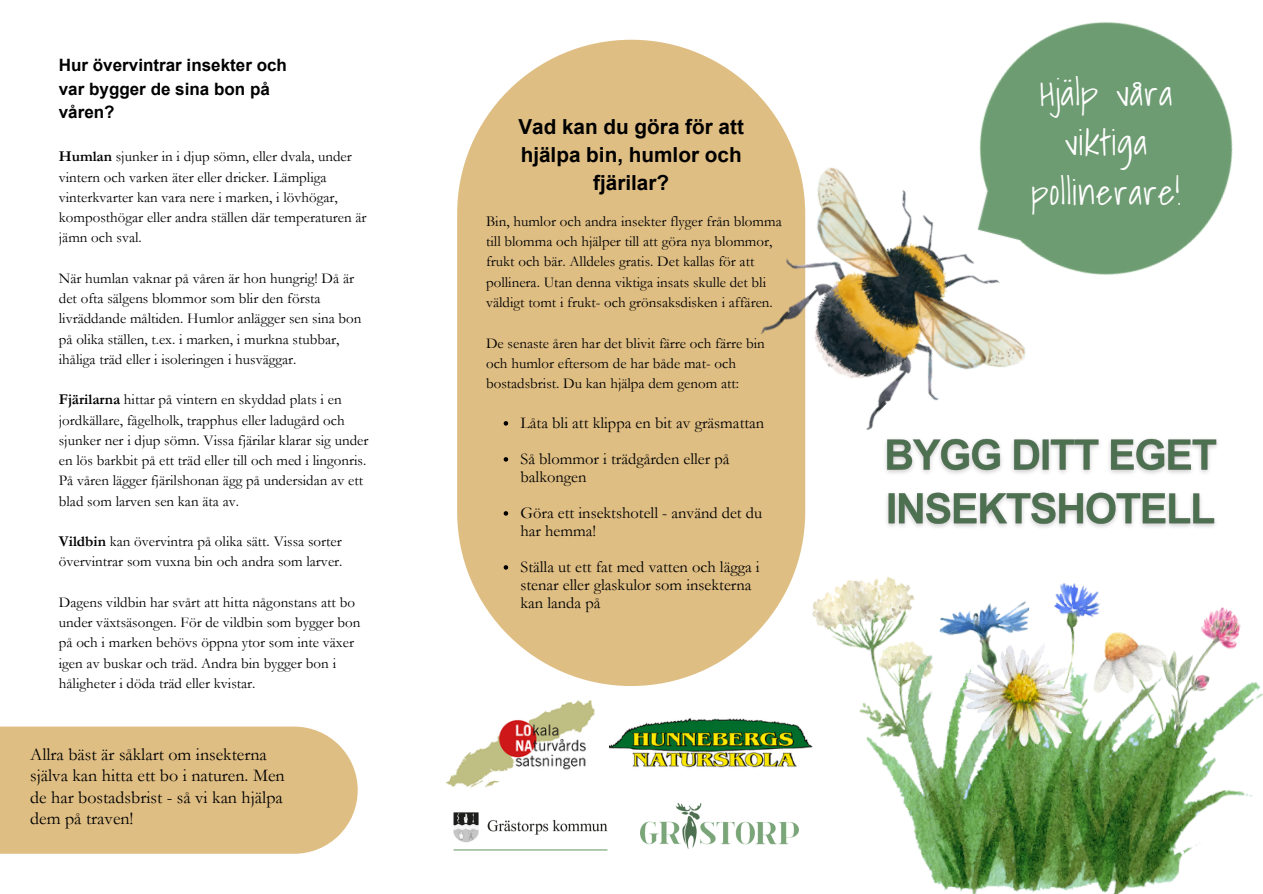
<style>
.page{position:relative;width:1263px;height:894px;background:#fff}
.page>*{position:absolute;margin:0;border:0;box-sizing:border-box;transform-origin:0 0}
.t1{font:300 35.25px/49.2px "Shadows Into";letter-spacing:.035em;color:#fff;text-align:center}
.t2{font:700 20.7px/28px "Arial";color:#000;text-align:center}
.t3{font:18px/21.3px "Garamond";color:#000}
.t4{font:700 17.1px/23.7px "Arial";color:#000}
.t5{font:16.5px/18px "Garamond";color:#000}
.t6{font:15px/20.2px "Garamond";color:#000}
.s1{font-weight:700}
</style>
<div class="page">
<img style="left:610px;top:718px;width:198px;height:50px">
<img style="left:453px;top:812px;width:155px;height:39px">
<img style="left:446px;top:700px;width:149px;height:88px">
<img style="left:640px;top:803px;width:159px;height:45px">
<img style="left:980px;top:22px;width:253px;height:253px">
<img style="left:886px;top:438px;width:332px;height:90px">
<div style="left:457px;top:40px;width:348px;height:645px;background:#dfbe84;border-radius:174px"></div>
<img style="left:760px;top:141px;width:291px;height:336px">
<div style="left:0;top:726px;width:358px;height:127px;background:#dfbe84"></div>
<img style="left:1054px;top:583px;width:46px;height:54px">
<img style="left:808px;top:576px;width:110px;height:172px">
<img style="left:1081px;top:630px;width:52px;height:16px">
<img style="left:939px;top:601px;width:91px;height:36px">
<img style="left:1133px;top:607px;width:108px;height:39px">
<img style="left:856px;top:646px;width:407px;height:247px">
<img style="left:958px;top:637px;width:130px;height:117px">
<svg style="left:504px;top:421px;width:4px;height:4px"></svg>
<svg style="left:504px;top:457px;width:4px;height:4px"></svg>
<svg style="left:504px;top:511px;width:4px;height:4px"></svg>
<svg style="left:504px;top:565px;width:4px;height:4px"></svg>
<p class="t4" style="left:59px;top:53px;width:230px">Hur övervintrar insekter och var bygger de sina bon på våren?</p>
<p class="t6" style="left:59px;top:146px;width:309px"><span class="s1">Humlan</span> sjunker in i djup sömn, eller dvala, under vintern och varken äter eller dricker. Lämpliga vinterkvarter kan vara nere i marken, i lövhögar, komposthögar eller andra ställen där temperaturen är jämn och sval.</p>
<p class="t6" style="left:59px;top:268px;width:304px">När humlan vaknar på våren är hon hungrig! Då är det ofta sälgens blommor som blir den första livräddande måltiden. Humlor anlägger sen sina bon på olika ställen, t.ex. i marken, i murkna stubbar, ihåliga träd eller i isoleringen i husväggar.</p>
<p class="t6" style="left:59px;top:389px;width:311px"><span class="s1">Fjärilarna</span> hittar på vintern en skyddad plats i en jordkällare, fågelholk, trapphus eller ladugård och sjunker ner i djup sömn. Vissa fjärilar klarar sig under en lös barkbit på ett träd eller till och med i lingonris.<br>På våren lägger fjärilshonan ägg på undersidan av ett blad som larven sen kan äta av.</p>
<p class="t6" style="left:59px;top:531px;width:285px"><span class="s1">Vildbin</span> kan övervintra på olika sätt. Vissa sorter övervintrar som vuxna bin och andra som larver.</p>
<p class="t6" style="left:59px;top:592px;width:303px">Dagens vildbin har svårt att hitta någonstans att bo under växtsäsongen. För de vildbin som bygger bon på och i marken behövs öppna ytor som inte växer igen av buskar och träd. Andra bin bygger bon i håligheter i döda träd eller kvistar.</p>
<p class="t3" style="left:30px;top:743px;width:256px">Allra bäst är såklart om insekterna själva kan hitta ett bo i naturen. Men de har bostadsbrist - så vi kan hjälpa dem på traven!</p>
<p class="t2" style="left:518px;top:113px;width:227px">Vad kan du göra för att hjälpa bin, humlor och fjärilar?</p>
<p class="t6" style="left:486px;top:211px;width:297px">Bin, humlor och andra insekter flyger från blomma till blomma och hjälper till att göra nya blommor, frukt och bär. Alldeles gratis. Det kallas för att pollinera. Utan denna viktiga insats skulle det bli väldigt tomt i frukt- och grönsaksdisken i affären.</p>
<p class="t6" style="left:486px;top:333px;width:280px">De senaste åren har det blivit färre och färre bin och humlor eftersom de har både mat- och bostadsbrist. Du kan hjälpa dem genom att:</p>
<p class="t5" style="left:520px;top:414px;width:245px">Låta bli att klippa en bit av gräsmattan</p>
<p class="t5" style="left:520px;top:450px;width:211px">Så blommor i trädgården eller på balkongen</p>
<p class="t5" style="left:520px;top:504px;width:243px">Göra ett insektshotell - använd det du har hemma!</p>
<p class="t5" style="left:520px;top:558px;width:241px">Ställa ut ett fat med vatten och lägga i stenar eller glaskulor som insekterna kan landa på</p>
<p class="t1" style="left:1031px;top:68px;width:151px">Hjälp våra viktiga pollinerare!</p>
</div>
